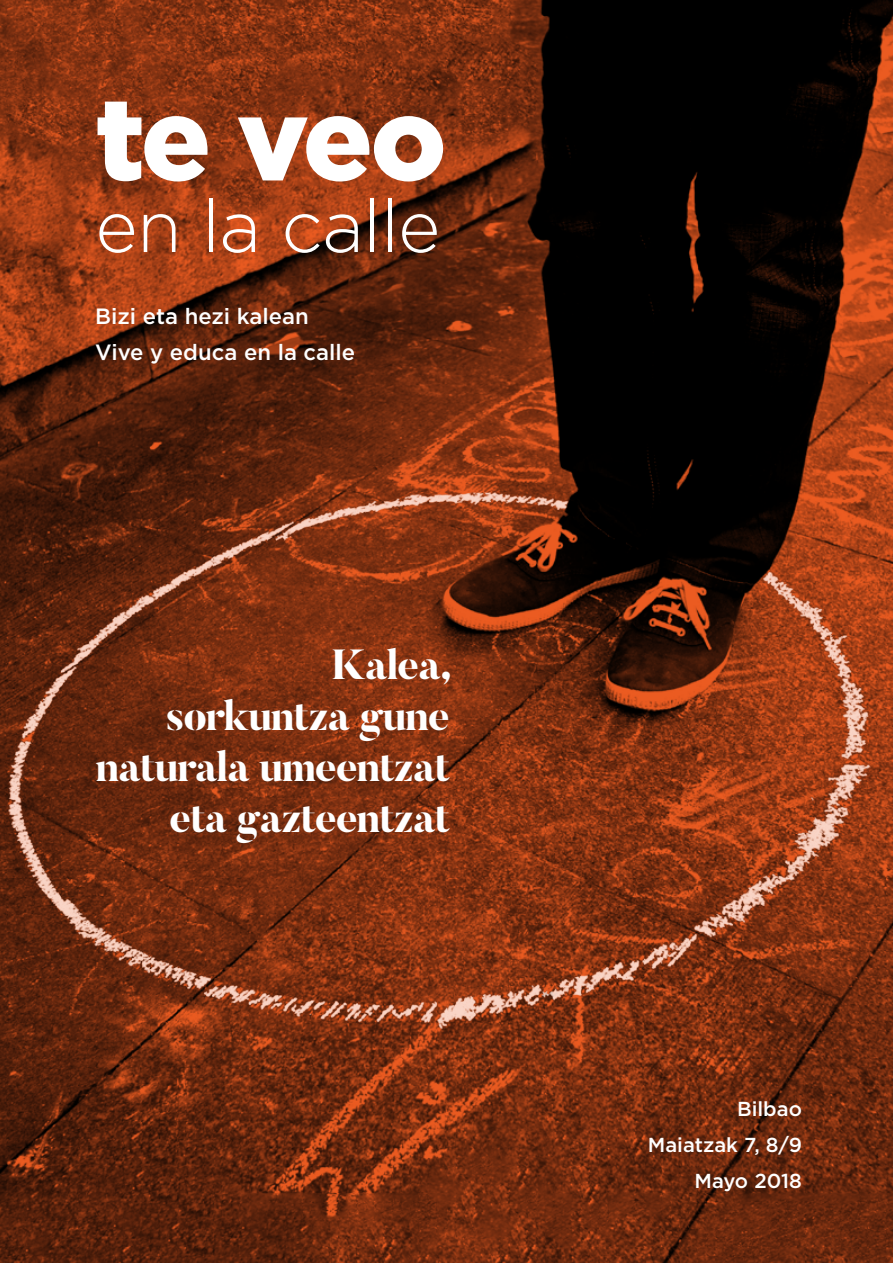
<style>
.page{position:relative;width:893px;height:1263px;background:#fff}
.page>*{position:absolute;margin:0;border:0;box-sizing:border-box;transform-origin:0 0}
.t1{font:900 115.65px "Gotham HTF";color:#fff}
.t2{font:300 72.75px "Gotham HTF";letter-spacing:-.01em;color:#fff}
.t3{font:800 41.85px/51px "Butler Stencil";letter-spacing:-.03em;color:#fff;text-align:right}
.t4{font:500 22.05px/36px "Gotham HTF";color:#fff}
.t5{font:500 20.25px/36px "Gotham HTF";color:#fff;text-align:right}
</style>
<div class="page">
<img style="left:0;top:0;width:893px;height:1263px">
<h1 class="t1" style="left:95px;top:72px;width:353px">te veo</h1>
<h2 class="t2" style="left:95px;top:187px;width:347px">en la calle</h2>
<p class="t4" style="left:95px;top:298px;width:261px">Bizi eta hezi kalean<br>Vive y educa en la calle</p>
<p class="t3" style="left:96px;top:640px;width:357px">Kalea,<br>sorkuntza gune naturala umeentzat eta gazteentzat</p>
<p class="t5" style="left:648px;top:1090px;width:156px">Bilbao<br>Maiatzak 7, 8/9<br>Mayo 2018</p>
</div>
